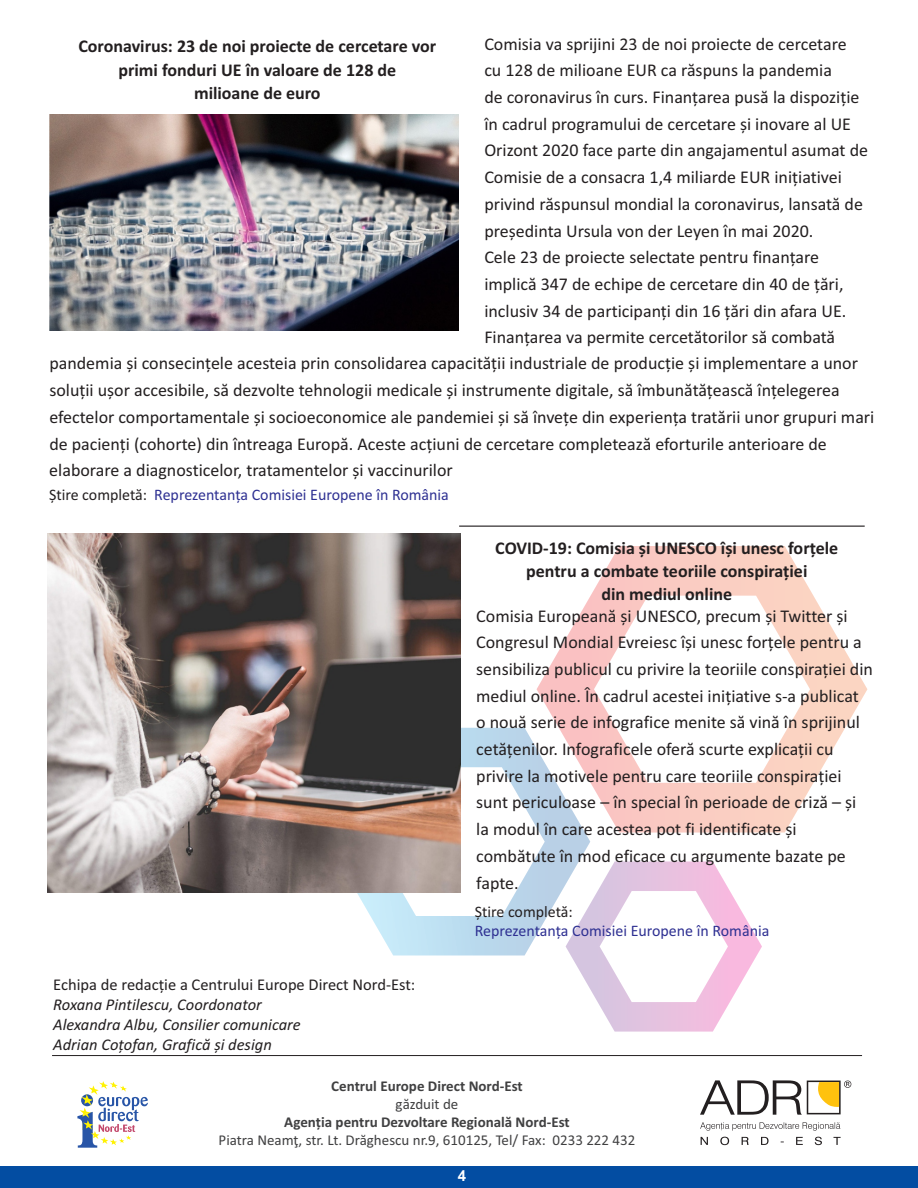
<style>
.page{position:relative;width:918px;height:1188px;background:#fff}
.page>*{position:absolute;margin:0;border:0;box-sizing:border-box;transform-origin:0 0}
.t1{font:18px/26.7px "Calibri";color:#231f20}
.t2{font:700 18px/23.2px "Calibri";color:#231f20;text-align:center}
.t3{font:italic 16.5px/20.1px "Calibri";color:#231f20}
.t4{font:16.5px "Calibri";color:#231f20}
.t5{font:16.05px "Calibri";color:#2e3092}
.t6{font:16.05px "Calibri";color:#231f20}
.t7{font:700 15px "Calibri";color:#404041}
.t8{font:15px "Calibri";color:#404041}
.t9{font:700 15px "Arial";color:#fff}
.s1{color:#231f20}
</style>
<div class="page">
<svg style="left:537px;top:546px;width:330px;height:287px"></svg>
<svg style="left:327px;top:728px;width:263px;height:228px"></svg>
<svg style="left:566px;top:861px;width:196px;height:171px"></svg>
<div style="left:0;top:1166px;width:918px;height:22px;background:#034da2"></div>
<hr style="left:52px;top:1055px;width:810px;height:1px;background:#231f20">
<svg style="left:701px;top:1137px;width:140px;height:8px"></svg>
<svg style="left:700px;top:1122px;width:140px;height:9px"></svg>
<svg style="left:700px;top:1080px;width:151px;height:35px"></svg>
<svg style="left:77px;top:1081px;width:71px;height:67px"></svg>
<img style="left:49px;top:115px;width:410px;height:215px">
<img style="left:48px;top:533px;width:412px;height:359px">
<hr style="left:459px;top:526px;width:406px;height:1px;background:#231f20">
<p class="t2" style="left:78px;top:36px;width:359px">Coronavirus: 23 de noi proiecte de cercetare vor primi fonduri UE în valoare de 128 de<br>milioane de euro</p>
<p class="t1" style="left:484px;top:32px;width:385px">Comisia va sprijini 23 de noi proiecte de cercetare cu 128 de milioane EUR ca răspuns la pandemia<br>de coronavirus în curs. Finanțarea pusă la dispoziție în cadrul programului de cercetare și inovare al UE Orizont 2020 face parte din angajamentul asumat de Comisie de a consacra 1,4 miliarde EUR inițiativei privind răspunsul mondial la coronavirus, lansată de președinta Ursula von der Leyen în mai 2020.<br>Cele 23 de proiecte selectate pentru finanțare implică 347 de echipe de cercetare din 40 de țări, inclusiv 34 de participanți din 16 țări din afara UE.<br>Finanțarea va permite cercetătorilor să combată</p>
<p class="t1" style="left:49px;top:352px;width:827px">pandemia și consecințele acesteia prin consolidarea capacității industriale de producție și implementare a unor soluții ușor accesibile, să dezvolte tehnologii medicale și instrumente digitale, să îmbunătățească înțelegerea efectelor comportamentale și socioeconomice ale pandemiei și să învețe din experiența tratării unor grupuri mari de pacienți (cohorte) din întreaga Europă. Aceste acțiuni de cercetare completează eforturile anterioare de elaborare a diagnosticelor, tratamentelor și vaccinurilor</p>
<p class="t5" style="left:49px;top:487px;width:401px"><span class="s1">Știre completă:</span> Reprezentanța Comisiei Europene în România</p>
<p class="t4" style="left:53px;top:977px;width:364px">Echipa de redacție a Centrului Europe Direct Nord-Est:</p>
<p class="t3" style="left:53px;top:996px;width:249px">Roxana Pintilescu, Coordonator<br>Alexandra Albu, Consilier comunicare<br>Adrian Coțofan, Grafică și design</p>
<p class="t2" style="left:495px;top:538px;width:345px">COVID-19: Comisia și UNESCO își unesc forțele pentru a combate teoriile conspirației<br>din mediul online</p>
<p class="t1" style="left:476px;top:604px;width:398px">Comisia Europeană și UNESCO, precum și Twitter și Congresul Mondial Evreiesc își unesc forțele pentru a sensibiliza publicul cu privire la teoriile conspirației din mediul online. În cadrul acestei inițiative s-a publicat<br>o nouă serie de infografice menite să vină în sprijinul cetățenilor. Infograficele oferă scurte explicații cu privire la motivele pentru care teoriile conspirației sunt periculoase – în special în perioade de criză – și la modul în care acestea pot fi identificate și combătute în mod eficace cu argumente bazate pe fapte.</p>
<p class="t6" style="left:475px;top:905px;width:100px">Știre completă:</p>
<p class="t5" style="left:475px;top:924px;width:296px">Reprezentanța Comisiei Europene în România</p>
<p class="t7" style="left:331px;top:1079px;width:193px">Centrul Europe Direct Nord-Est</p>
<p class="t8" style="left:396px;top:1098px;width:64px">găzduit de</p>
<p class="t7" style="left:284px;top:1116px;width:287px">Agenția pentru Dezvoltare Regională Nord-Est</p>
<p class="t8" style="left:219px;top:1134px;width:418px">Piatra Neamţ, str. Lt. Drăghescu nr.9, 610125, Tel/ Fax: 0233 222 432</p>
<p class="t9" style="left:458px;top:1170px;width:10px">4</p>
</div>
